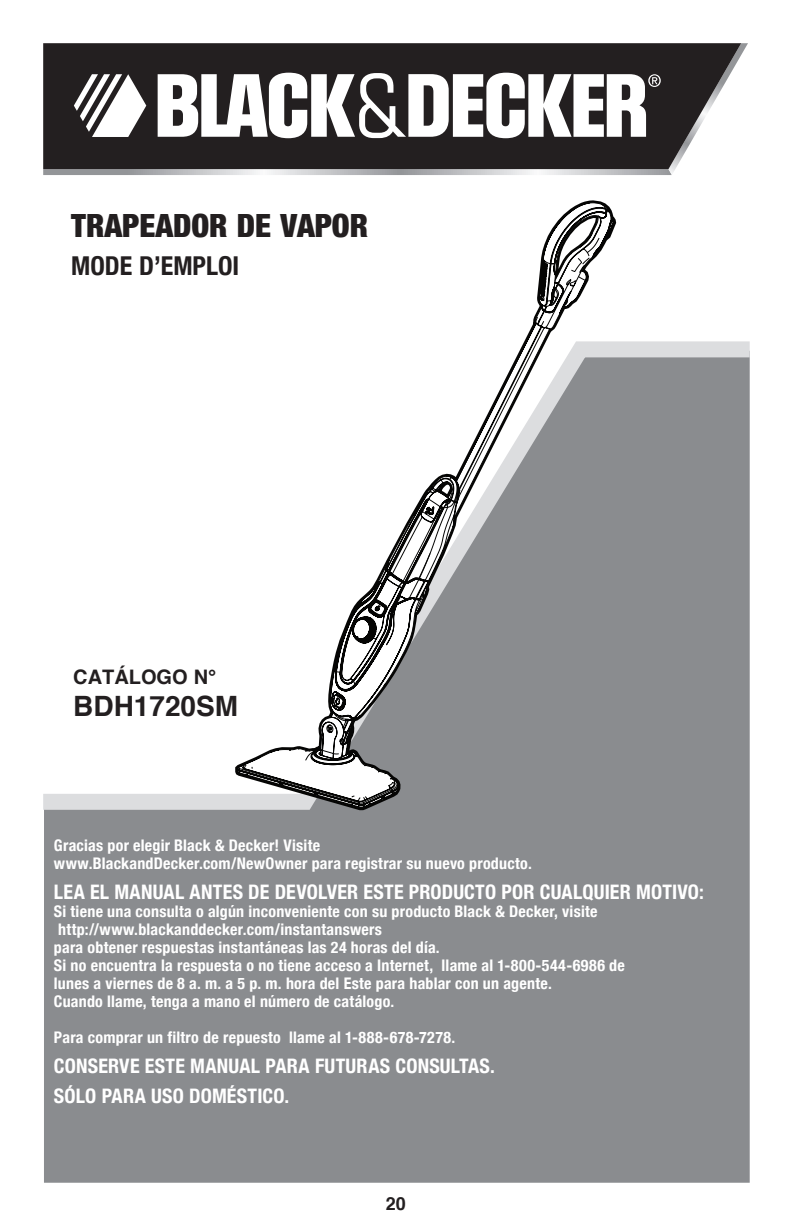
<style>
.page{position:relative;width:792px;height:1224px;background:#fff}
.page>*{position:absolute;margin:0;border:0;box-sizing:border-box;transform-origin:0 0}
.t1{font:900 condensed 32px "Helvetica Neue";color:#231f20}
.t2{font:700 28px "Helvetica";color:#231f20}
.t3{font:700 condensed 26px "Helvetica Neue";color:#231f20}
.t4{font:700 condensed 20px/30px "Helvetica Neue";letter-spacing:.01em;color:#fff}
.t5{font:700 20px "Helvetica";color:#231f20}
.t6{font:700 18px "Helvetica";color:#231f20}
.t7{font:700 condensed 16px/18px "Helvetica Neue";letter-spacing:.015em;color:#fff}
</style>
<div class="page">
<div style="left:44px;top:818px;width:706px;height:365px;background:#8a8c8f"></div>
<svg style="left:43px;top:341px;width:707px;height:477px"></svg>
<svg style="left:43px;top:43px;width:705px;height:132px"></svg>
<svg style="left:237px;top:341px;width:377px;height:467px;fill:#8a8c8f"></svg>
<svg style="left:330px;top:341px;width:282px;height:378px"></svg>
<svg style="left:406px;top:203px;width:208px;height:379px"></svg>
<svg style="left:237px;top:476px;width:223px;height:333px"></svg>
<h1 class="t1" style="left:71px;top:206px;width:52px">TRAPEA</h1>
<h1 class="t1" style="left:173px;top:206px;width:196px">DOR DE VAPOR</h1>
<h3 class="t3" style="left:71px;top:250px;width:170px">MODE D’EMPLOI</h3>
<p class="t5" style="left:73px;top:661px;width:144px">CATÁLOGO N°</p>
<h2 class="t2" style="left:73px;top:684px;width:166px">BDH1720SM</h2>
<p class="t7" style="left:54px;top:836px;width:479px">Gracias por elegir Black &amp; Decker! Visite www.BlackandDecker.com/NewOwner para registrar su nuevo producto.</p>
<p class="t4" style="left:54px;top:877px;width:367px">LEA EL MANUAL antes de devolver este prod</p>
<p class="t4" style="left:453px;top:877px;width:60px">ucto por</p>
<p class="t4" style="left:540px;top:877px;width:166px">cualquier motivo:</p>
<p class="t7" style="left:54px;top:902px;width:573px">Si tiene una consulta o algún inconveniente con su producto Black &amp; Decker, visite http://www.blackanddecker.com/instantanswers<br>para obtener respuestas instantáneas las 24 horas del día.<br>Si no encuentra la respuesta o no tiene acceso a Internet, llame al 1-800-544-6986 de lunes a viernes de 8 a. m. a 5 p. m. hora del Este para hablar con un agente.<br>Cuando llame, tenga a mano el número de catálogo.</p>
<p class="t7" style="left:54px;top:1028px;width:403px">Para comprar un filtro de repuesto llame al 1-888-678-7278.</p>
<p class="t4" style="left:54px;top:1051px;width:442px">Conserve este manual para futuras consultas.<br>SÓLO PARA USO DOMÉSTICO.</p>
<p class="t6" style="left:386px;top:1189px;width:22px">20</p>
</div>
